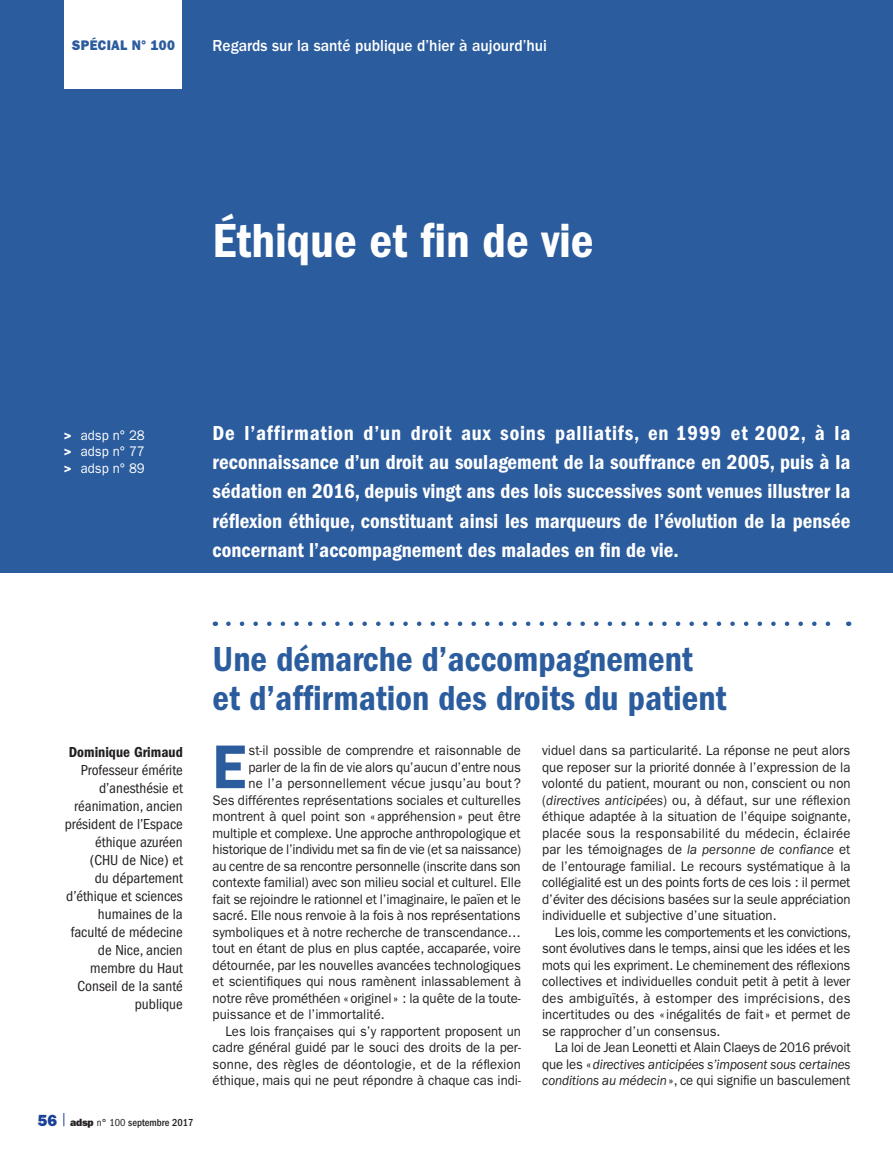
<style>
.page{position:relative;width:893px;height:1149px;background:#fff}
.page>*{position:absolute;margin:0;border:0;box-sizing:border-box;transform-origin:0 0}
.t1{font:600 62.1px "ITC Franklin Gothic Std";color:#2b5c9d;scale:.94 1}
.t2{font:49.5px "ITC Franklin Gothic Std Dm Cd";color:#fff}
.t3{font:36px/39px "ITC Franklin Gothic Std Dm Cd";color:#2b5c9d}
.t4{font:21px/29.2px "ITC Franklin Gothic Std Dm Cd";color:#fff;text-align:justify}
.t5{font:500 16.5px "ITC Franklin Gothic Std";color:#fff;scale:.94 1}
.t6{font:condensed 15px/18px "ITC Franklin Gothic Std";color:#231f20;text-align:right}
.t7{font:15px "ITC Franklin Gothic Std Dm Cd";color:#231f20}
.t8{font:13.95px/16.5px "ITC Franklin Gothic Std";color:#231f20;text-align:justify;scale:.94 1}
.t9{font:13.95px "ITC Franklin Gothic Std";letter-spacing:-.02em;color:#231f20;scale:.94 1}
.t10{font:13.95px/16.5px "ITC Franklin Gothic Std";color:#fff;text-align:justify;scale:.94 1}
.t11{font:13.95px "ITC Franklin Gothic Std Hvy";letter-spacing:.02em;color:#2b5c9d;scale:.94 1}
.t12{font:500 condensed 10.5px "ITC Franklin Gothic Std";color:#231f20}
.s1{font-weight:600}
.s2{font-family:"ITC Franklin Gothic Std Hvy";font-weight:400;font-stretch:normal;font-size:16.2px;color:#1b4299}
.s3{font-family:"ITC Franklin Gothic Std Hvy";font-weight:400;font-stretch:normal}
.s4{font-weight:400}
.s5{font-style:italic}
</style>
<div class="page">
<svg style="left:64px;top:1113px;width:1px;height:12px"></svg>
<div style="left:0;top:0;width:893px;height:572px;background:#2b5c9d"></div>
<div style="left:65px;top:0;width:117px;height:88px;background:#fff"></div>
<svg style="left:228px;top:621px;width:603px;height:4px"></svg>
<p class="t11" style="left:72px;top:37px;width:111px">SPÉCIAL N° 100</p>
<p class="t5" style="left:213px;top:36px;width:357px">Regards sur la santé publique d’hier à aujourd’hui</p>
<h2 class="t2" style="left:213px;top:212px;width:383px">Éthique et fin de vie</h2>
<p class="t10" style="left:64px;top:427px;width:88px"><span class="s1">&gt;</span> adsp n° 28 <span class="s1">&gt;</span> adsp n° 77 <span class="s1">&gt;</span> adsp n° 89</p>
<p class="t4" style="left:213px;top:418px;width:639px">De l’affirmation d’un droit aux soins palliatifs, en 1999 et 2002, à la reconnaissance d’un droit au soulagement de la souffrance en 2005, puis à la sédation en 2016, depuis vingt ans des lois successives sont venues illustrer la réflexion éthique, constituant ainsi les marqueurs de l’évolution de la pensée concernant l’accompagnement des malades en fin de vie.</p>
<p class="t7" style="left:69px;top:742px;width:115px">Dominique Grimaud</p>
<p class="t6" style="left:65px;top:760px;width:120px">Professeur émérite d’anesthésie et réanimation, ancien président de l’Espace éthique azuréen (CHU de Nice) et<br>du département d’éthique et sciences humaines de la faculté de médecine de Nice, ancien membre du Haut<br>Conseil de la santé publique</p>
<p class="t12" style="left:38px;top:1115px;width:157px"><span class="s2">56</span> <span class="s3">adsp</span> <span class="s4">n° 100</span> septembre 2017</p>
<h3 class="t3" style="left:213px;top:639px;width:516px">Une démarche d’accompagnement et d’affirmation des droits du patient</h3>
<h1 class="t1" style="left:213px;top:729px;width:37px">E</h1>
<p class="t8" style="left:248px;top:742px;width:291px">st-il possible de comprendre et raisonnable de</p>
<p class="t8" style="left:542px;top:742px;width:330px">viduel dans sa particularité. La réponse ne peut alors que reposer sur la priorité donnée à l’expression de la volonté du patient, mourant ou non, conscient ou non (<span class="s5">directives anticipées</span>) ou, à défaut, sur une réflexion éthique adaptée à la situation de l’équipe soignante, placée sous la responsabilité du médecin, éclairée par les témoignages de <span class="s5">la personne de confiance</span> et de l’entourage familial. Le recours systématique à la collégialité est un des points forts de ces lois : il permet d’éviter des décisions basées sur la seule appréciation individuelle et subjective d’une situation.</p>
<p class="t8" style="left:542px;top:923px;width:330px;text-indent:13px">Les lois, comme les comportements et les convictions, sont évolutives dans le temps, ainsi que les idées et les mots qui les expriment. Le cheminement des réflexions collectives et individuelles conduit petit à petit à lever des ambiguïtés, à estomper des imprécisions, des incertitudes ou des « inégalités de fait » et permet de se rapprocher d’un consensus.</p>
<p class="t8" style="left:542px;top:1039px;width:330px;text-indent:13px">La loi de Jean Leonetti et Alain Claeys de 2016 prévoit que les «<span class="s5">directives anticipées s’imposent sous certaines conditions au médecin</span>», ce qui signifie un basculement</p>
<p class="t8" style="left:248px;top:758px;width:291px">parler de la fin de vie alors qu’aucun d’entre nous</p>
<p class="t8" style="left:248px;top:775px;width:291px">ne l’a personnellement vécue jusqu’au bout ?</p>
<p class="t8" style="left:213px;top:791px;width:329px">Ses différentes représentations sociales et culturelles</p>
<p class="t8" style="left:213px;top:808px;width:329px">montrent à quel point son « appréhension » peut être</p>
<p class="t8" style="left:213px;top:824px;width:329px">multiple et complexe. Une approche anthropologique et</p>
<p class="t9" style="left:213px;top:841px;width:330px">historique de l’individu met sa fin de vie (et sa naissance)</p>
<p class="t8" style="left:213px;top:857px;width:329px">au centre de sa rencontre personnelle (inscrite dans son</p>
<p class="t8" style="left:213px;top:874px;width:330px">contexte familial) avec son milieu social et culturel. Elle</p>
<p class="t8" style="left:213px;top:890px;width:330px">fait se rejoindre le rationnel et l’imaginaire, le païen et le</p>
<p class="t8" style="left:213px;top:907px;width:329px">sacré. Elle nous renvoie à la fois à nos représentations</p>
<p class="t8" style="left:213px;top:923px;width:329px">symboliques et à notre recherche de transcendance…</p>
<p class="t8" style="left:213px;top:940px;width:329px">tout en étant de plus en plus captée, accaparée, voire</p>
<p class="t8" style="left:213px;top:956px;width:329px">détournée, par les nouvelles avancées technologiques</p>
<p class="t8" style="left:213px;top:973px;width:330px">et scientifiques qui nous ramènent inlassablement à</p>
<p class="t8" style="left:213px;top:989px;width:329px">notre rêve prométhéen «originel » : la quête de la toute-</p>
<p class="t8" style="left:213px;top:1006px;width:185px">puissance et de l’immortalité.</p>
<p class="t8" style="left:225px;top:1022px;width:316px">Les lois françaises qui s’y rapportent proposent un</p>
<p class="t8" style="left:213px;top:1039px;width:329px">cadre général guidé par le souci des droits de la per-</p>
<p class="t8" style="left:213px;top:1055px;width:329px">sonne, des règles de déontologie, et de la réflexion</p>
<p class="t8" style="left:213px;top:1072px;width:329px">éthique, mais qui ne peut répondre à chaque cas indi-</p>
</div>
